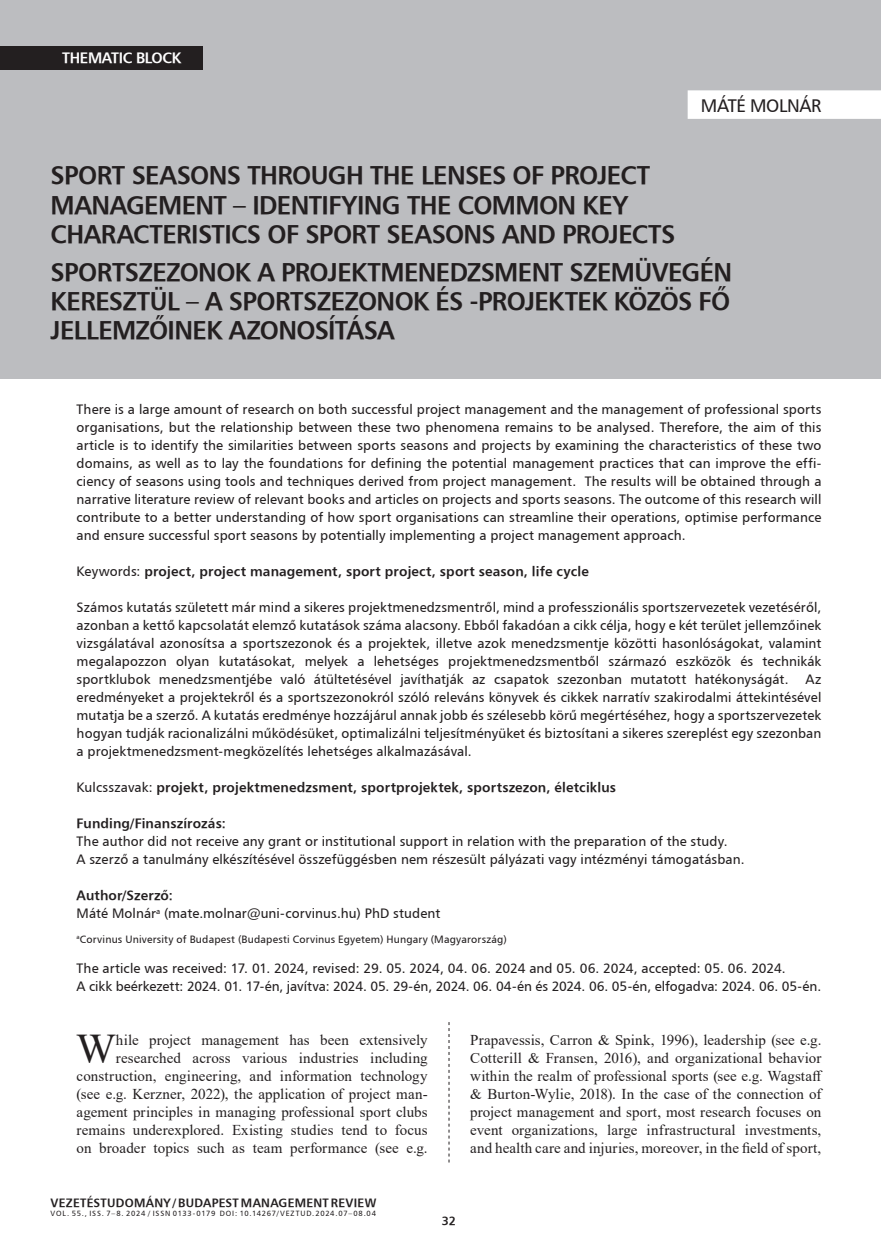
<style>
.page{position:relative;width:881px;height:1255px;background:#fff}
.page>*{position:absolute;margin:0;border:0;box-sizing:border-box;transform-origin:0 0}
.Iniciálé{font:42.15px "Times New Roman";color:#231f20}
.kenyérszöveg_opcionális{font:25.5px/29.4px "H Humanist 777 BT Bold";letter-spacing:-.025em;color:#231f20}
.kenyérszöveg_opcionális-2{font:18px "H Humanist 777 BT";letter-spacing:-.02em;color:#231f20}
.Iniciálé-2{font:15px/18px "Times New Roman";letter-spacing:.005em;color:#231f20;text-align:right}
.t1{font:15px "H Humanist 777 BT Bold";letter-spacing:-.025em;color:#fff}
.Kezdő_oldal_bevezető{font:13.5px/18px "H Humanist 777 BT";letter-spacing:.005em;color:#231f20;text-align:justify}
.Kezdő_oldal_bevezető-2{font:13.5px "H Humanist 777 BT Bold";letter-spacing:.01em;color:#231f20}
.t2{font:12px "H Humanist 777 BT Bold";letter-spacing:.02em;color:#231f20}
.Lábjegyzet{font:10.5px "H Humanist 777 BT";letter-spacing:.015em;color:#231f20}
.t3{font:7.5px "H Humanist 777 BT";letter-spacing:.1em;color:#231f20}
.s1{font-family:"H Humanist 777 BT"}
</style>
<div class="page">
<svg style="left:448px;top:1022px;width:1px;height:140px"></svg>
<div style="left:0;top:0;width:880px;height:378px;background:#bcbdc0"></div>
<div style="left:0;top:46px;width:202px;height:23px;background:#231f20"></div>
<div style="left:687px;top:90px;width:193px;height:29px;background:#fff"></div>
<p class="t1" style="left:62px;top:49px;width:120px">THEMATIC BLOCK</p>
<p class="kenyérszöveg_opcionális-2" style="left:700px;top:94px;width:122px">MÁTÉ MOLNÁR</p>
<p class="kenyérszöveg_opcionális" style="left:51px;top:160px;width:626px">SPORT SEASONS THROUGH THE LENSES OF PROJECT<br>MANAGEMENT – IDENTIFYING THE COMMON KEY<br>CHARACTERISTICS OF SPORT SEASONS AND PROJECTS</p>
<p class="kenyérszöveg_opcionális" style="left:51px;top:256px;width:682px;text-align:justify">SPORTSZEZONOK A PROJEKTMENEDZSMENT SZEMÜVEGÉN KERESZTÜL – A SPORTSZEZONOK ÉS -PROJEKTEK KÖZÖS FŐ JELLEMZŐINEK AZONOSÍTÁSA</p>
<p class="Kezdő_oldal_bevezető" style="left:77px;top:400px;width:746px">There is a large amount of research on both successful project management and the management of professional sports organisations, but the relationship between these two phenomena remains to be analysed. Therefore, the aim of this article is to identify the similarities between sports seasons and projects by examining the characteristics of these two domains, as well as to lay the foundations for defining the potential management practices that can improve the effi&shy;ciency of seasons using tools and techniques derived from project management. The results will be obtained through a narrative literature review of relevant books and articles on projects and sports seasons. The outcome of this research will contribute to a better understanding of how sport organisations can streamline their operations, optimise performance and ensure successful sport seasons by potentially implementing a project management approach.</p>
<p class="Kezdő_oldal_bevezető-2" style="left:77px;top:563px;width:513px"><span class="s1">Keywords:</span> project, project management, sport project, sport season, life cycle</p>
<p class="Kezdő_oldal_bevezető" style="left:77px;top:598px;width:746px">Számos kutatás született már mind a sikeres projektmenedzsmentről, mind a professzionális sportszervezetek vezetéséről, azonban a kettő kapcsolatát elemző kutatások száma alacsony. Ebből fakadóan a cikk célja, hogy e két terület jellemzőinek vizsgálatával azonosítsa a sportszezonok és a projektek, illetve azok menedzsmentje közötti hasonlóságokat, valamint megalapozzon olyan kutatásokat, melyek a lehetséges projektmenedzsmentből származó eszközök és technikák sportklubok menedzsmentjébe való átültetésével javíthatják az csapatok szezonban mutatott hatékonyságát. Az eredményeket a projektekről és a sportszezonokról szóló releváns könyvek és cikkek narratív szakirodalmi áttekintésével mutatja be a szerző. A kutatás eredménye hozzájárul annak jobb és szélesebb körű megértéséhez, hogy a sportszervezetek hogyan tudják racionalizálni működésüket, optimalizálni teljesítményüket és biztosítani a sikeres szereplést egy szezonban a projektmenedzsment-megközelítés lehetséges alkalmazásával.</p>
<p class="Kezdő_oldal_bevezető-2" style="left:77px;top:779px;width:540px"><span class="s1">Kulcsszavak:</span> projekt, projektmenedzsment, sportprojektek, sportszezon, életciklus</p>
<p class="Kezdő_oldal_bevezető-2" style="left:77px;top:815px;width:151px">Funding/Finanszírozás:</p>
<p class="Kezdő_oldal_bevezető" style="left:77px;top:832px;width:652px">The author did not receive any grant or institutional support in relation with the preparation of the study.</p>
<p class="Kezdő_oldal_bevezető" style="left:77px;top:850px;width:669px">A szerző a tanulmány elkészítésével összefüggésben nem részesült pályázati vagy intézményi támogatásban.</p>
<p class="Kezdő_oldal_bevezető-2" style="left:77px;top:887px;width:98px">Author/Szerző:</p>
<p class="Kezdő_oldal_bevezető" style="left:77px;top:904px;width:365px">Máté Molnár<sup>a</sup> (mate.molnar@uni-corvinus.hu) PhD student</p>
<p class="Lábjegyzet" style="left:77px;top:932px;width:431px"><sup>a</sup>Corvinus University of Budapest (Budapesti Corvinus Egyetem) Hungary (Magyarország)</p>
<p class="Kezdő_oldal_bevezető" style="left:77px;top:958px;width:710px">The article was received: 17. 01. 2024, revised: 29. 05. 2024, 04. 06. 2024 and 05. 06. 2024, accepted: 05. 06. 2024.</p>
<p class="Kezdő_oldal_bevezető" style="left:77px;top:976px;width:745px">A cikk beérkezett: 2024. 01. 17-én, javítva: 2024. 05. 29-én, 2024. 06. 04-én és 2024. 06. 05-én, elfogadva: 2024. 06. 05-én.</p>
<p class="Iniciálé-2" style="left:77px;top:1030px;width:352px">hile project management has been extensively researched across various industries including construction, engineering, and information technology (see e.g. Kerzner, 2022), the application of project man&shy;agement principles in managing professional sport clubs remains underexplored. Existing studies tend to focus on broader topics such as team performance (see e.g.</p>
<p class="Iniciálé-2" style="left:470px;top:1030px;width:353px;text-align:justify">Prapavessis, Carron &amp; Spink, 1996), leadership (see e.g.<br>Cotterill &amp; Fransen, 2016), and organizational behavior within the realm of professional sports (see e.g. Wagstaff &amp; Burton-Wylie, 2018). In the case of the connection of project management and sport, most research focuses on event organizations, large infrastructural investments, and health care and injuries, moreover, in the field of sport,</p>
<p class="Iniciálé" style="left:76px;top:1018px;width:41px">W</p>
<p class="t2" style="left:51px;top:1194px;width:327px">VEZETÉSTUDOMÁNY / BUDAPEST MANAGEMENT REVIEW</p>
<p class="t3" style="left:51px;top:1208px;width:327px">VOL. 55., ISS. 7–8. 2024 / ISSN 0133-0179 DOI: 10.14267/VEZTUD.2024.07–08.04</p>
<p class="t2" style="left:442px;top:1212px;width:16px">32</p>
</div>
